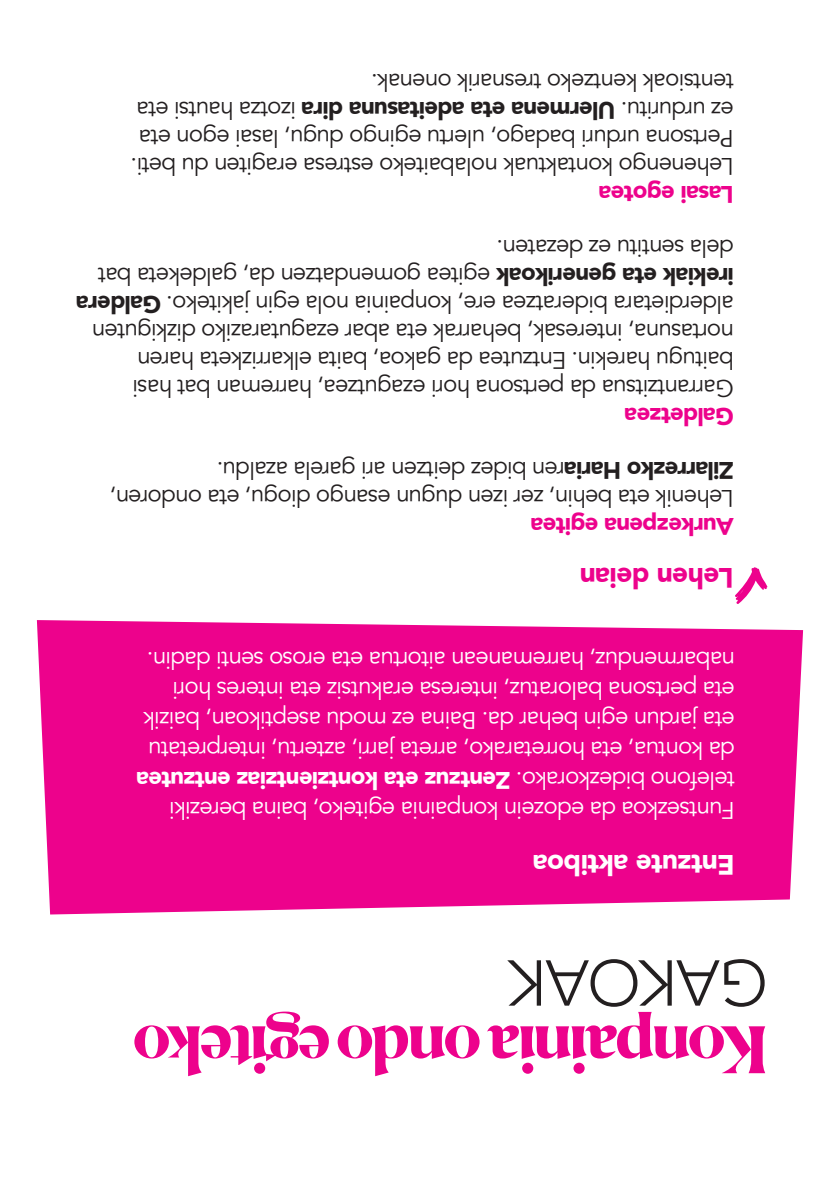
<style>
.page{position:relative;width:840px;height:1191px;background:#fff}
.page>*{position:absolute;margin:0;border:0;box-sizing:border-box;transform-origin:0 0}
.t1{font:700 64px "Canela";letter-spacing:-.045em;color:#ed028c}
.t2{font:300 64px "Avenir";letter-spacing:-.03em;color:#231f20}
.t3{font:900 28px "Avenir";letter-spacing:-.02em;color:#fff}
.t4{font:900 28px "Avenir";letter-spacing:-.02em;color:#ed028c}
.t5{font:24px/28px "Avenir";letter-spacing:-.03em;color:#231f20}
.t6{font:24px/30px "Avenir";letter-spacing:-.03em;color:#fff}
.t7{font:900 24px "Avenir";letter-spacing:-.03em;color:#ed028c}
.s1{font-weight:900}
</style>
<div class="page">
<div style="left:37px;top:620px;width:765px;height:294px;background:#ed028c"></div>
<svg style="left:735px;top:567px;width:32px;height:37px"></svg>
<p class="t5" style="left:733px;top:180px;width:604px;rotate:-180deg">Lehenengo kontaktuak nolabaiteko estresa eragiten du beti.<br>Pertsona urduri badago, ulertu egingo dugu, lasai egon eta ez urduritu. <span class="s1">Ulermena eta adeitasuna dira</span> izotza hautsi eta tentsioak kentzeko tresnarik onenak.</p>
<p class="t7" style="left:733px;top:215px;width:137px;rotate:-180deg">Lasai egotea</p>
<p class="t5" style="left:733px;top:402px;width:659px;rotate:-180deg">Garrantzitsua da pertsona hori ezagutzea, harreman bat hasi baitugu harekin. Entzutea da gakoa, baita elkarrizketa haren nortasuna, interesak, beharrak eta abar ezagutaraziko dizkiguten alderdietara bideratzea ere, konpainia nola egin jakiteko. <span class="s1">Galdera irekiak eta generikoak</span> egitea gomendatzen da, galdeketa bat dela sentitu ez dezaten.</p>
<p class="t7" style="left:733px;top:437px;width:111px;rotate:-180deg">Galdetzea</p>
<p class="t5" style="left:733px;top:512px;width:625px;rotate:-180deg">Lehenik eta behin, zer izen dugun esango diogu, eta ondoren,<br><span class="s1">Zilarrezko Haria</span>ren bidez deitzen ari garela azaldu.</p>
<p class="t7" style="left:733px;top:547px;width:205px;rotate:-180deg">Aurkezpena egitea</p>
<p class="t4" style="left:733px;top:601px;width:156px;rotate:-180deg">Lehen deian</p>
<p class="t6" style="left:734px;top:825px;width:600px;rotate:-180deg">Funtsezkoa da edozein konpainia egiteko, baina bereziki telefono bidezkorako. <span class="s1">Zentzuz eta kontzientziaz entzutea </span>da kontua, eta horretarako, arreta jarri, aztertu, interpretatu eta jardun egin behar da. Baina ez modu aseptikoan, baizik eta pertsona baloratuz, interesa erakutsiz eta interes hori nabarmenduz, harremanean aitortua eta eroso senti dadin.</p>
<p class="t3" style="left:734px;top:888px;width:204px;rotate:-180deg">Entzute aktiboa</p>
<h1 class="t2" style="left:767px;top:1020px;width:261px;rotate:-180deg">GAKOAK</h1>
<h1 class="t1" style="left:767px;top:1099px;width:636px;rotate:-180deg">Konpainia ondo egiteko</h1>
</div>
